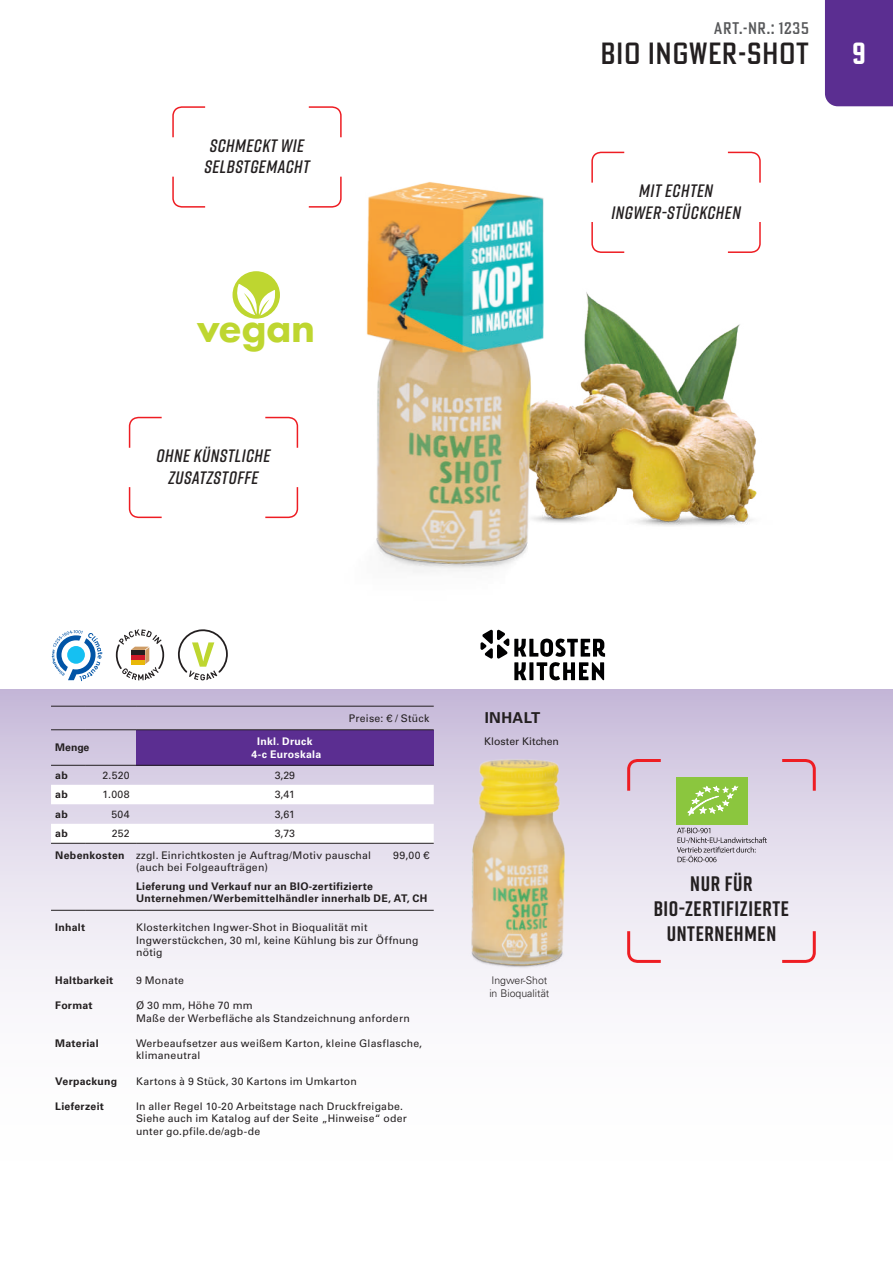
<style>
.page{position:relative;width:893px;height:1263px;background:#fff}
.page>*{position:absolute;margin:0;border:0;box-sizing:border-box;transform-origin:0 0}
.t1{font:800 42.45px "Futura PT";letter-spacing:-.01em;color:#bed630}
.t2{font:500 30px "Poster Gothic Cond ATF";letter-spacing:.02em;color:#231f20}
.t3{font:700 30px "Poster Gothic Ex Cond ATF";color:#fff}
.t4{font:700 21px/25.2px "Rift";letter-spacing:.03em;color:#231f20;text-align:center}
.t5{font:italic 600 18px/21.6px "Rift";letter-spacing:.03em;color:#231f20;text-align:center}
.t6{font:500 16.5px "Poster Gothic Cond ATF";letter-spacing:.045em;color:#57585a}
.t7{font:700 15px "Univers LT Pro 65";letter-spacing:.025em;color:#231f20}
.t8{font:10.5px/12.6px "Univers LT Pro 55 Roman";letter-spacing:.02em;color:#231f20}
.t9{font:700 10.5px/12px "Univers LT Pro 65";letter-spacing:.025em;color:#231f20}
.t10{font:300 10.5px/12.6px "Univers LT Pro 45";color:#231f20}
.t11{font:700 10.5px/12.6px "Univers LT Pro 65";letter-spacing:.025em;color:#fff;text-align:center}
.t12{font:10.5px "Univers LT Pro 55 Roman";color:#231f20}
.s1{font-family:"Univers LT Pro 65";font-weight:700}
</style>
<div class="page">
<div style="left:825px;top:0;width:68px;height:106px;background:#5b2e91"></div>
<div style="left:0;top:689px;width:893px;height:531px;background:linear-gradient(to bottom,#d0c5df,#fff)"></div>
<svg style="left:0;top:689px;width:1px;height:531px"></svg>
<img style="left:630px;top:324px;width:127px;height:202px">
<img style="left:242px;top:182px;width:388px;height:390px">
<div style="left:233px;top:271px;width:47px;height:48px;background:#bed630;border-radius:50%"></div>
<svg style="left:235px;top:284px;width:41px;height:31px"></svg>
<svg style="left:590px;top:151px;width:36px;height:33px"></svg>
<svg style="left:727px;top:222px;width:34px;height:31px"></svg>
<svg style="left:727px;top:151px;width:34px;height:32px"></svg>
<svg style="left:590px;top:220px;width:36px;height:34px"></svg>
<svg style="left:128px;top:416px;width:34px;height:32px"></svg>
<svg style="left:264px;top:486px;width:35px;height:33px"></svg>
<svg style="left:264px;top:416px;width:35px;height:33px"></svg>
<svg style="left:128px;top:487px;width:34px;height:32px"></svg>
<svg style="left:172px;top:106px;width:34px;height:32px"></svg>
<svg style="left:307px;top:176px;width:36px;height:32px"></svg>
<svg style="left:308px;top:106px;width:34px;height:32px"></svg>
<svg style="left:172px;top:176px;width:34px;height:32px"></svg>
<div style="left:676px;top:777px;width:72px;height:48px;background:#8bc63e"></div>
<svg style="left:688px;top:785px;width:49px;height:30px"></svg>
<svg style="left:677px;top:828px;width:90px;height:34px;background:#cac4d1"></svg>
<svg style="left:779px;top:928px;width:39px;height:36px"></svg>
<svg style="left:779px;top:757px;width:39px;height:37px"></svg>
<svg style="left:625px;top:757px;width:39px;height:37px"></svg>
<svg style="left:625px;top:928px;width:39px;height:36px"></svg>
<img style="left:446px;top:737px;width:141px;height:242px">
<div style="left:136px;top:730px;width:298px;height:35px;background:#5b2e91"></div>
<svg style="left:51px;top:785px;width:383px;height:58px"></svg>
<hr style="left:136px;top:706px;width:298px;height:1px;background:#231f20">
<hr style="left:136px;top:729px;width:298px;height:1px;background:#231f20">
<hr style="left:136px;top:765px;width:298px;height:1px;background:#231f20">
<hr style="left:136px;top:910px;width:298px;height:1px;background:#231f20">
<hr style="left:51px;top:910px;width:35px;height:1px;background:#231f20">
<hr style="left:86px;top:910px;width:50px;height:1px;background:#231f20">
<hr style="left:51px;top:765px;width:35px;height:1px;background:#231f20">
<hr style="left:86px;top:765px;width:50px;height:1px;background:#231f20">
<hr style="left:51px;top:706px;width:35px;height:1px;background:#231f20">
<hr style="left:86px;top:706px;width:50px;height:1px;background:#231f20">
<hr style="left:51px;top:729px;width:35px;height:1px;background:#231f20">
<hr style="left:86px;top:729px;width:50px;height:1px;background:#231f20">
<hr style="left:51px;top:843px;width:35px;height:1px;background:#231f20">
<hr style="left:86px;top:843px;width:50px;height:1px;background:#231f20">
<hr style="left:136px;top:843px;width:298px;height:1px;background:#231f20">
<svg style="left:178px;top:629px;width:50px;height:51px"></svg>
<svg style="left:480px;top:629px;width:125px;height:51px"></svg>
<img style="left:0;top:977px;width:13px;height:65px">
<svg style="left:52px;top:630px;width:50px;height:51px"></svg>
<svg style="left:116px;top:629px;width:48px;height:51px"></svg>
<h3 class="t5" style="left:204px;top:134px;width:107px;text-align:left">SCHMECKT WIE<br>SELBSTGEMACHT</h3>
<h1 class="t1" style="left:197px;top:301px;width:120px">vegan</h1>
<h3 class="t5" style="left:156px;top:445px;width:116px">OHNE KÜNSTLICHE<br>ZUSATZSTOFFE</h3>
<h3 class="t6" style="left:714px;top:17px;width:96px">ART.-NR.: 1235</h3>
<h2 class="t2" style="left:600px;top:34px;width:210px">BIO INGWER-SHOT</h2>
<h2 class="t3" style="left:852px;top:34px;width:15px">9</h2>
<h3 class="t5" style="left:611px;top:179px;width:131px">MIT ECHTEN<br>INGWER-STÜCKCHEN</h3>
<p class="t8" style="left:349px;top:711px;width:82px">Preise: € / Stück</p>
<p class="t9" style="left:55px;top:741px;width:36px">Menge</p>
<p class="t11" style="left:252px;top:734px;width:71px">Inkl. Druck<br>4-c Euroskala</p>
<p class="t9" style="left:55px;top:769px;width:14px">ab</p>
<p class="t8" style="left:102px;top:768px;width:29px">2.520</p>
<p class="t8" style="left:275px;top:768px;width:22px">3,29</p>
<p class="t9" style="left:55px;top:788px;width:14px">ab</p>
<p class="t8" style="left:103px;top:788px;width:29px">1.008</p>
<p class="t8" style="left:275px;top:788px;width:22px">3,41</p>
<p class="t9" style="left:55px;top:807px;width:14px">ab</p>
<p class="t8" style="left:111px;top:807px;width:20px">504</p>
<p class="t8" style="left:275px;top:807px;width:22px">3,61</p>
<p class="t9" style="left:55px;top:827px;width:14px">ab</p>
<p class="t8" style="left:112px;top:827px;width:19px">252</p>
<p class="t8" style="left:55px;top:822px;width:317px;line-height:22px;text-indent:219px">3,73<br><span class="s1">Nebenkosten</span> zzgl. Einrichtkosten je Auftrag/Motiv pauschal</p>
<p class="t8" style="left:393px;top:849px;width:38px">99,00 €</p>
<p class="t8" style="left:136px;top:861px;width:133px">(auch bei Folgeaufträgen)</p>
<p class="t9" style="left:136px;top:879px;width:293px">Lieferung und Verkauf nur an BIO-zertifizierte<br>Unternehmen/Werbemittelhändler innerhalb DE, AT, CH</p>
<p class="t9" style="left:55px;top:921px;width:31px">Inhalt</p>
<p class="t8" style="left:136px;top:920px;width:284px">Klosterkitchen Ingwer-Shot in Bioqualität mit<br>Ingwerstückchen, 30 ml, keine Kühlung bis zur Öffnung nötig</p>
<p class="t9" style="left:55px;top:974px;width:60px">Haltbarkeit</p>
<p class="t8" style="left:136px;top:973px;width:49px">9 Monate</p>
<p class="t9" style="left:55px;top:999px;width:39px">Format</p>
<p class="t8" style="left:136px;top:998px;width:275px">Ø 30 mm, Höhe 70 mm<br>Maße der Werbefläche als Standzeichnung anfordern</p>
<p class="t9" style="left:55px;top:1037px;width:45px">Material</p>
<p class="t8" style="left:136px;top:1036px;width:288px">Werbeaufsetzer aus weißem Karton, kleine Glasflasche, klimaneutral</p>
<p class="t9" style="left:55px;top:1074px;width:63px">Verpackung</p>
<p class="t8" style="left:136px;top:1074px;width:222px">Kartons à 9 Stück, 30 Kartons im Umkarton</p>
<p class="t9" style="left:55px;top:1100px;width:50px">Lieferzeit</p>
<p class="t8" style="left:136px;top:1099px;width:272px">In aller Regel 10-20 Arbeitstage nach Druckfreigabe.<br>Siehe auch im Katalog auf der Seite „Hinweise“ oder unter go.pfile.de/agb-de</p>
<h3 class="t7" style="left:485px;top:707px;width:57px">INHALT</h3>
<p class="t12" style="left:484px;top:734px;width:76px">Kloster Kitchen</p>
<p class="t10" style="left:489px;top:974px;width:62px">Ingwer-Shot in Bioqualität</p>
<h3 class="t4" style="left:654px;top:870px;width:137px">NUR FÜR<br>BIO-ZERTIFIZIERTE<br>UNTERNEHMEN</h3>
</div>
